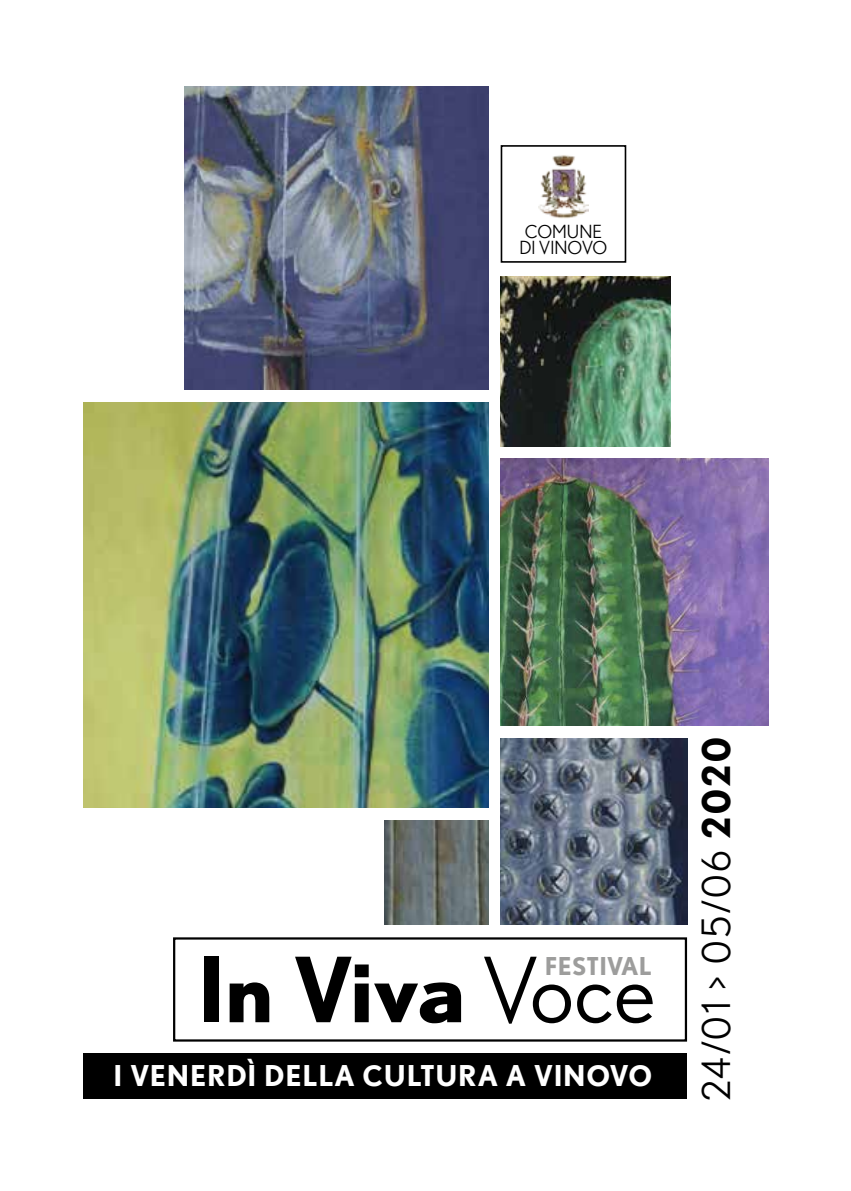
<style>
.page{position:relative;width:851px;height:1191px;background:#fff}
.page>*{position:absolute;margin:0;border:0;box-sizing:border-box;transform-origin:0 0}
.t1{font:700 89.8px "Nobel";letter-spacing:-.005em;color:#000}
.t2{font:38.8px "Nobel";letter-spacing:.065em;color:#000}
.t3{font:700 28.6px "Nobel";letter-spacing:.025em;color:#fff}
.t4{font:700 24.4px "Nobel";letter-spacing:.01em;color:#9d9d9c}
.t5{font:18px/16px "Nobel";color:#000;text-align:center}
.s1{font-weight:400}
.s2{font-weight:700}
</style>
<div class="page">
<img style="left:500px;top:276px;width:170px;height:170px">
<img style="left:384px;top:820px;width:104px;height:104px">
<img style="left:500px;top:458px;width:268px;height:267px">
<img style="left:84px;top:403px;width:404px;height:404px">
<img style="left:500px;top:738px;width:187px;height:186px">
<img style="left:185px;top:86px;width:303px;height:304px">
<div style="left:84px;top:1052px;width:603px;height:46px;background:#000"></div>
<div style="left:173px;top:937px;width:514px;height:104px;border:2px solid #000"></div>
<div style="left:500px;top:145px;width:126px;height:118px;border:2px solid #000"></div>
<img style="left:538px;top:155px;width:50px;height:63px">
<p class="t5" style="left:519px;top:223px;width:89px">COMUNE<br>DI VINOVO</p>
<p class="t4" style="left:545px;top:951px;width:108px">FESTIVAL</p>
<h1 class="t1" style="left:197px;top:936px;width:459px">In Viva <span class="s1">Voce</span></h1>
<p class="t3" style="left:114px;top:1058px;width:540px">I VENERDÌ DELLA CULTURA A VINOVO</p>
<h2 class="t2" style="left:694px;top:1101px;width:366px;rotate:-90deg">24/01 &gt; 05/06 <span class="s2">2020</span></h2>
</div>
